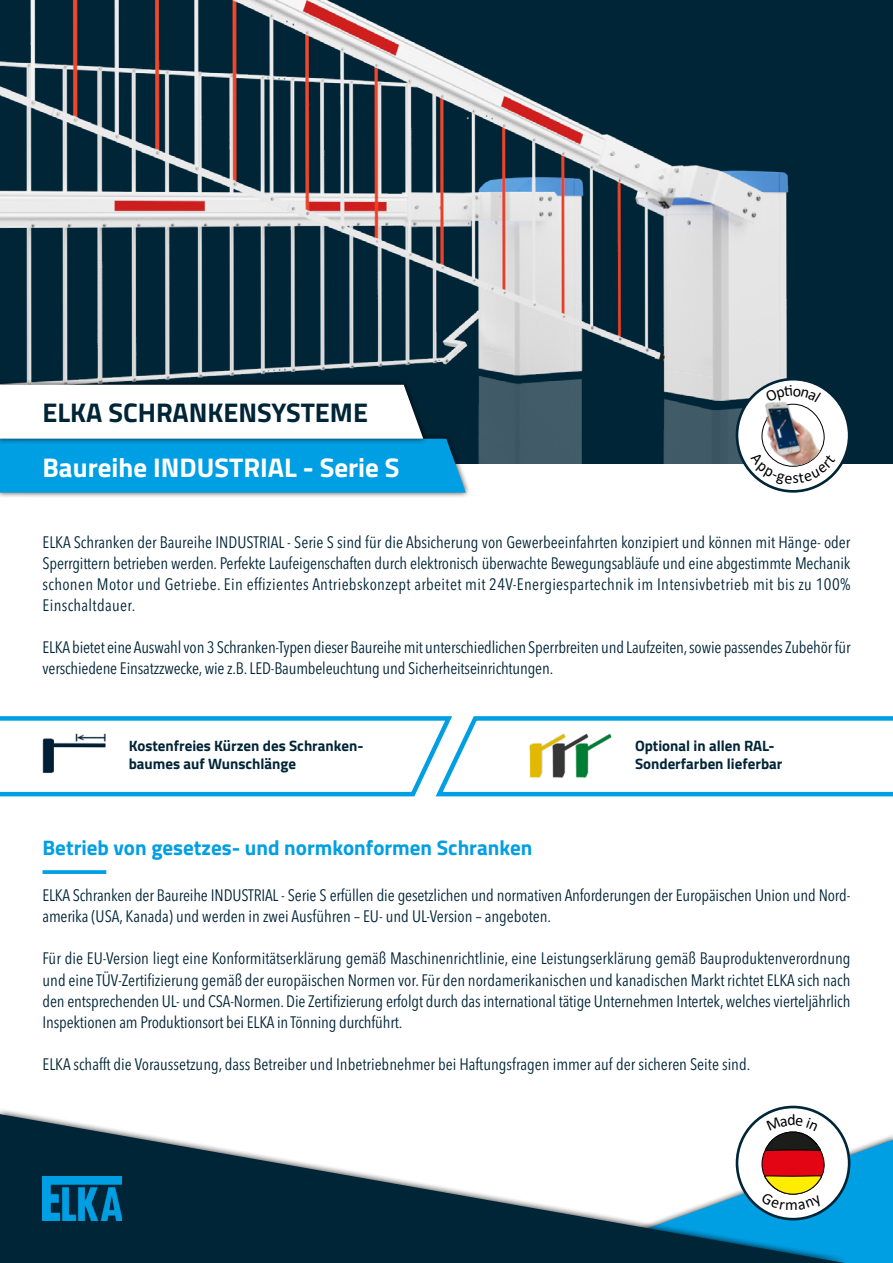
<style>
.page{position:relative;width:893px;height:1263px;background:#fff}
.page>*{position:absolute;margin:0;border:0;box-sizing:border-box;transform-origin:0 0}
.t1{font:700 27px "Titillium Web";color:#fff}
.t2{font:700 27px "Titillium Web";color:#002537}
.t3{font:700 21px "Titillium Web";color:#009fe3}
.t4{font:condensed 16.5px/21px "Avenir Next LT Pro";letter-spacing:-.01em;color:#002537}
.t5{font:700 15px/18px "Titillium Web";color:#002537}
</style>
<div class="page">
<svg style="left:0;top:716px;width:893px;height:81px"></svg>
<img style="left:524px;top:726px;width:98px;height:53px">
<div style="left:0;top:0;width:893px;height:463px;background:#002537"></div>
<img style="left:0;top:0;width:789px;height:463px">
<svg style="left:43px;top:870px;width:63px;height:4px"></svg>
<div style="left:0;top:433px;width:471px;height:65px;background:#000;opacity:.75"></div>
<div style="left:0;top:379px;width:429px;height:65px;background:#000;opacity:.75"></div>
<svg style="left:0;top:385px;width:466px;height:108px;background:#71c0e2"></svg>
<svg style="left:0;top:1114px;width:552px;height:149px;fill:#002537"></svg>
<img style="left:43px;top:1176px;width:79px;height:44px">
<div style="left:737px;top:379px;width:112px;height:112px;background:#fff;border-radius:50%"></div>
<div style="left:736px;top:378px;width:114px;height:115px;border:3px solid #002537;border-radius:50%"></div>
<svg style="left:552px;top:1114px;width:341px;height:149px"></svg>
<svg style="left:751px;top:385px;width:84px;height:100px"></svg>
<h1 class="t2" style="left:43px;top:392px;width:327px">ELKA SCHRANKENSYSTEME</h1>
<h1 class="t1" style="left:43px;top:447px;width:359px">Baureihe INDUSTRIAL - Serie S</h1>
<p class="t4" style="left:43px;top:531px;width:809px;text-align:justify">ELKA Schranken der Baureihe INDUSTRIAL - Serie S sind für die Absicherung von Gewerbeeinfahrten konzipiert und können mit Hänge- oder Sperrgittern betrieben werden. Perfekte Laufeigenschaften durch elektronisch überwachte Bewegungsabläufe und eine abgestimmte Mechanik schonen Motor und Getriebe. Ein effizientes Antriebskonzept arbeitet mit 24V-Energiespartechnik im Intensivbetrieb mit bis zu 100% Einschaltdauer.</p>
<p class="t4" style="left:43px;top:636px;width:809px">ELKA bietet eine Auswahl von 3 Schranken-Typen dieser Baureihe mit unterschiedlichen Sperrbreiten und Laufzeiten, sowie passendes Zubehör für verschiedene Einsatzzwecke, wie z.B. LED-Baumbeleuchtung und Sicherheitseinrichtungen.</p>
<p class="t5" style="left:129px;top:736px;width:236px">Kostenfreies Kürzen des Schranken&shy;baumes auf Wunschlänge</p>
<p class="t5" style="left:635px;top:736px;width:149px">Optional in allen RAL-<br>Sonderfarben lieferbar</p>
<p class="t3" style="left:43px;top:832px;width:491px">Betrieb von gesetzes- und normkonformen Schranken</p>
<p class="t4" style="left:43px;top:885px;width:809px">ELKA Schranken der Baureihe INDUSTRIAL - Serie S erfüllen die gesetzlichen und normativen Anforderungen der Europäischen Union und Nord&shy;amerika (USA, Kanada) und werden in zwei Ausführen – EU- und UL-Version – angeboten.</p>
<p class="t4" style="left:43px;top:948px;width:809px;text-align:justify">Für die EU-Version liegt eine Konformitätserklärung gemäß Maschinenrichtlinie, eine Leistungserklärung gemäß Bauproduktenverordnung und eine TÜV-Zertifizierung gemäß der europäischen Normen vor. Für den nordamerikanischen und kanadischen Markt richtet ELKA sich nach den entsprechenden UL- und CSA-Normen. Die Zertifizierung erfolgt durch das international tätige Unternehmen Intertek, welches vierteljährlich Inspektionen am Produktionsort bei ELKA in Tönning durchführt.</p>
<p class="t4" style="left:43px;top:1053px;width:709px">ELKA schafft die Voraussetzung, dass Betreiber und Inbetriebnehmer bei Haftungsfragen immer auf der sicheren Seite sind.</p>
</div>
